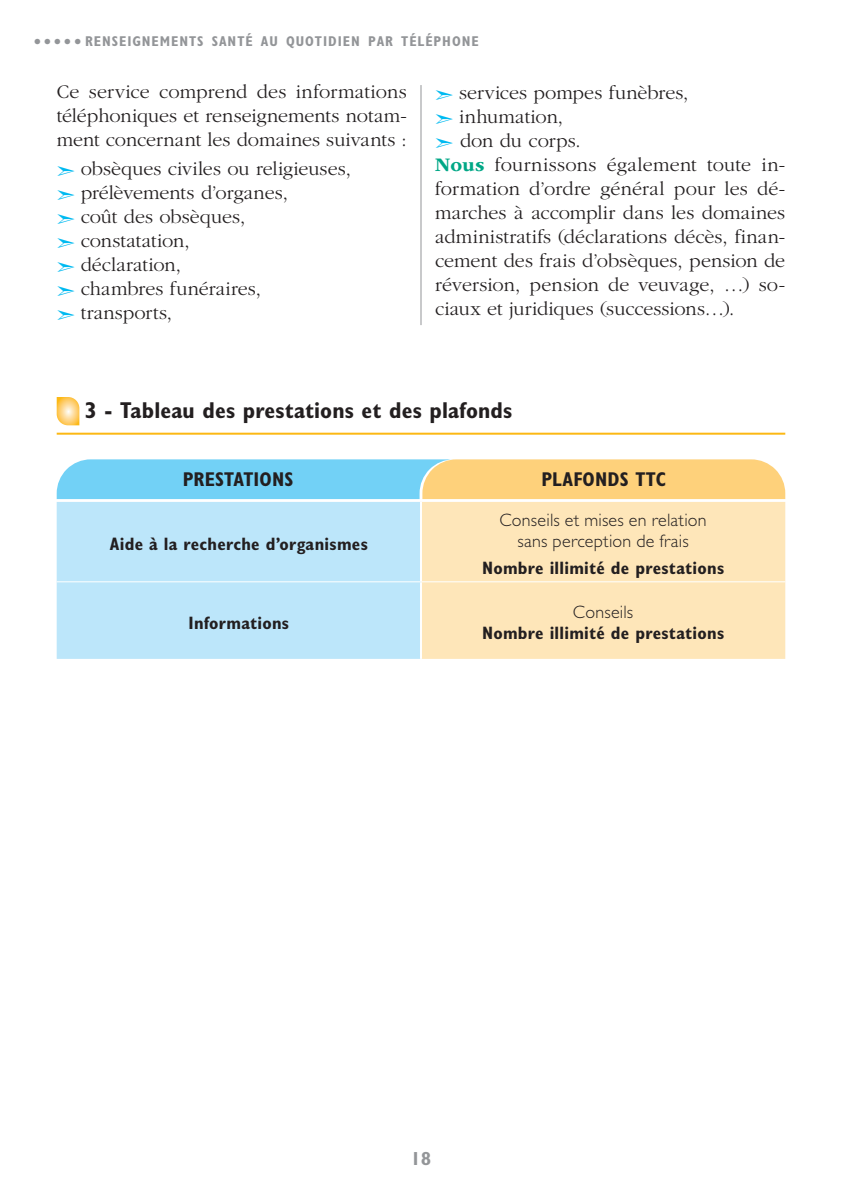
<style>
.page{position:relative;width:842px;height:1191px;background:#fff}
.page>*{position:absolute;margin:0;border:0;box-sizing:border-box;transform-origin:0 0}
.t1{font:700 condensed 23px "Gill Sans Std";letter-spacing:.005em;color:#231f20}
.t2{font:300 20px/24px "ITC Garamond Std";color:#231f20;text-align:justify}
.t3{font:700 condensed 20px "Gill Sans Std";letter-spacing:.01em;color:#231f20}
.t4{font:700 19px "Gill Sans Std";color:#939598}
.t5{font:700 condensed 18px "Gill Sans Std";letter-spacing:.015em;color:#231f20}
.t6{font:300 18px/21.6px "Gill Sans Std";letter-spacing:.015em;color:#231f20;text-align:center}
.t7{font:700 condensed 14.2px "Gill Sans Std";letter-spacing:.065em;color:#939598}
.s1{font-stretch:normal;font-size:19px}
.s2{font-weight:700;color:#00a786}
</style>
<div class="page">
<hr style="left:420px;top:85px;width:1px;height:240px;background:#939598">
<hr style="left:57px;top:433px;width:728px;height:2px;background:#fcb814">
<div style="left:57px;top:502px;width:363px;height:157px;background:#bce6fa"></div>
<div style="left:422px;top:502px;width:363px;height:157px;background:#fee6b9"></div>
<hr style="left:57px;top:581px;width:364px;height:1px;background:#fff">
<hr style="left:421px;top:581px;width:364px;height:1px;background:#fff">
<svg style="left:57px;top:459px;width:728px;height:40px;background:#b8d2bc"></svg>
<svg style="left:57px;top:397px;width:22px;height:28px"></svg>
<p class="t7" style="left:34px;top:33px;width:446px"><span class="s1">•••••</span> RENSEIGNEMENTS SANTÉ AU QUOTIDIEN PAR TÉLÉPHONE</p>
<p class="t2" style="left:57px;top:79px;width:352px">Ce service comprend des informations téléphoniques et renseignements notam&shy;ment concernant les domaines suivants :</p>
<p class="t2" style="left:81px;top:157px;width:272px;text-align:left">obsèques civiles ou religieuses, prélèvements d’organes,<br>coût des obsèques, constatation,<br>déclaration,<br>chambres funéraires, transports,</p>
<p class="t2" style="left:459px;top:81px;width:231px">services pompes funèbres,</p>
<p class="t2" style="left:459px;top:105px;width:105px">inhumation,</p>
<p class="t2" style="left:460px;top:129px;width:122px">don du corps.</p>
<p class="t2" style="left:435px;top:153px;width:352px"><span class="s2">Nous</span> fournissons également toute in-</p>
<p class="t2" style="left:435px;top:177px;width:352px">formation d’ordre général pour les dé-</p>
<p class="t2" style="left:435px;top:201px;width:352px">marches à accomplir dans les domaines</p>
<p class="t2" style="left:435px;top:225px;width:352px">administratifs (déclarations décès, finan-</p>
<p class="t2" style="left:435px;top:249px;width:352px">cement des frais d’obsèques, pension de</p>
<p class="t2" style="left:435px;top:273px;width:352px">réversion, pension de veuvage, …) so-</p>
<p class="t2" style="left:435px;top:297px;width:301px">ciaux et juridiques (successions…).</p>
<p class="t1" style="left:85px;top:397px;width:429px">3 - Tableau des prestations et des plafonds</p>
<p class="t3" style="left:183px;top:467px;width:112px">PRESTATIONS</p>
<p class="t3" style="left:541px;top:467px;width:126px">PLAFONDS TTC</p>
<p class="t5" style="left:110px;top:533px;width:259px">Aide à la recherche d’organismes</p>
<p class="t5" style="left:189px;top:611px;width:102px">Informations</p>
<p class="t6" style="left:499px;top:509px;width:209px">Conseils et mises en relation sans perception de frais</p>
<p class="t5" style="left:482px;top:557px;width:244px">Nombre illimité de prestations</p>
<p class="t6" style="left:573px;top:601px;width:62px">Conseils</p>
<p class="t5" style="left:482px;top:622px;width:244px">Nombre illimité de prestations</p>
<p class="t4" style="left:410px;top:1147px;width:22px">18</p>
</div>
